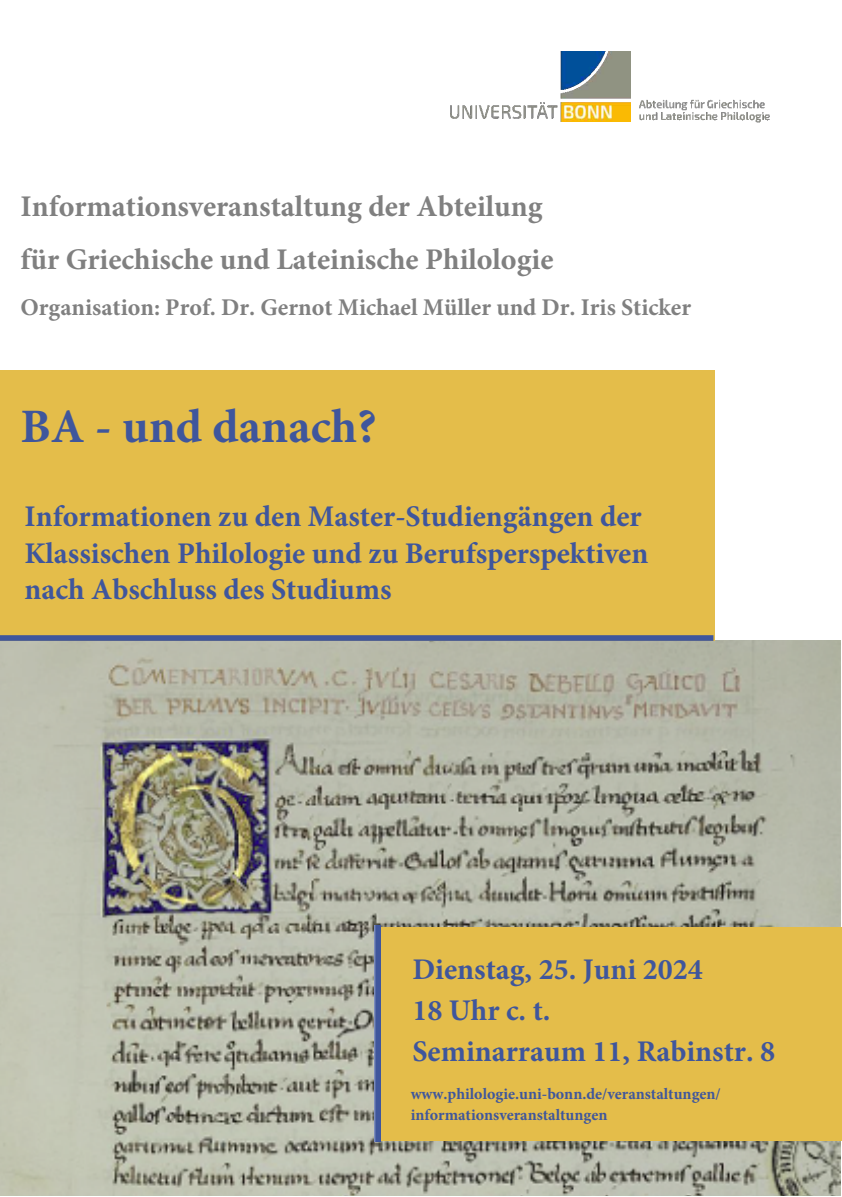
<style>
.page{position:relative;width:842px;height:1197px;background:#fff}
.page>*{position:absolute;margin:0;border:0;box-sizing:border-box;transform-origin:0 0}
.t1{font:700 48px "Minion Pro";color:#3f569c}
.t2{font:700 30px/36.7px "Minion Pro";color:#3f569c}
.t3{font:700 30px/53.5px "Minion Pro";color:#808080}
.t4{font:700 24px "Minion Pro";color:#808080}
.t5{font:700 16px/21.5px "Minion Pro";color:#3f569c}
</style>
<div class="page">
<img style="left:0;top:640px;width:841px;height:555px">
<div style="left:0;top:370px;width:715px;height:270px;background:#e4bd4a"></div>
<img style="left:639px;top:99px;width:131px;height:24px">
<img style="left:450px;top:52px;width:180px;height:70px">
<div style="left:0;top:635px;width:713px;height:5px;background:#3f569c"></div>
<div style="left:375px;top:927px;width:467px;height:213px;background:#e4bd4a"></div>
<img style="left:375px;top:925px;width:6px;height:216px">
<p class="t3" style="left:20px;top:179px;width:534px">Informationsveranstaltung der Abteilung für Griechische und Lateinische Philologie</p>
<p class="t4" style="left:20px;top:290px;width:672px">Organisation: Prof. Dr. Gernot Michael Müller und Dr. Iris Sticker</p>
<h1 class="t1" style="left:20px;top:393px;width:358px">BA - und danach?</h1>
<p class="t2" style="left:25px;top:497px;width:625px">Informationen zu den Master-Studiengängen der<br>Klassischen Philologie und zu Berufsperspektiven nach Abschluss des Studiums</p>
<p class="t2" style="left:412px;top:948px;width:364px;line-height:40.7px">Dienstag, 25. Juni 2024<br>18 Uhr c. t.<br>Seminarraum 11, Rabinstr. 8</p>
<p class="t5" style="left:411px;top:1082px;width:312px">www.philologie.uni-bonn.de/veranstaltungen/ informationsveranstaltungen</p>
</div>
